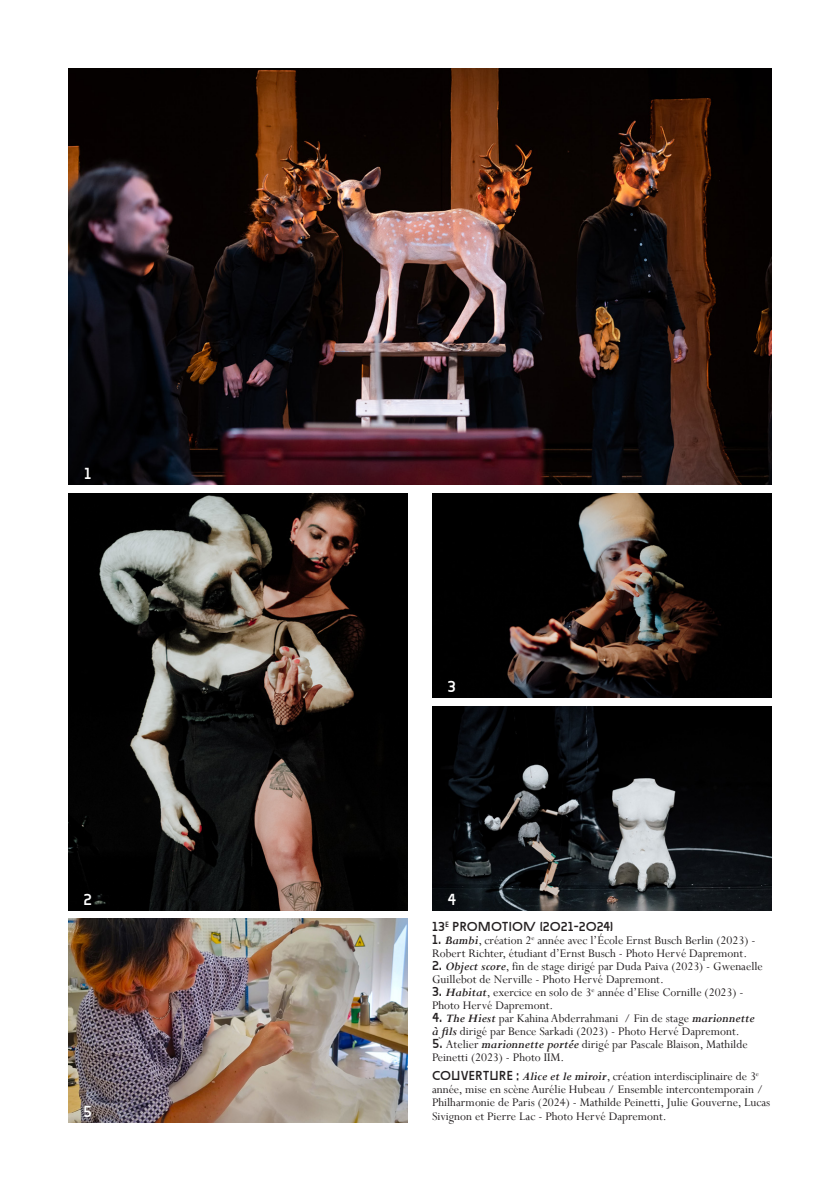
<style>
.page{position:relative;width:840px;height:1191px;background:#fff}
.page>*{position:absolute;margin:0;border:0;box-sizing:border-box;transform-origin:0 0}
.t1{font:16px "Marie";color:#fff}
.t2{font:13px/13px "Perpetua";color:#231f20}
.t3{font:13px "Marie";color:#231f20}
.s1{font-family:"Marie"}
.s2{font-weight:700;font-style:italic}
</style>
<div class="page">
<img style="left:68px;top:918px;width:340px;height:205px">
<img style="left:432px;top:493px;width:339px;height:204px">
<img style="left:68px;top:68px;width:703px;height:417px">
<img style="left:432px;top:706px;width:339px;height:204px">
<img style="left:68px;top:493px;width:340px;height:417px">
<p class="t1" style="left:84px;top:464px;width:9px">1</p>
<p class="t1" style="left:83px;top:890px;width:10px">2</p>
<p class="t1" style="left:83px;top:1102px;width:11px">5</p>
<p class="t1" style="left:447px;top:677px;width:10px">3</p>
<p class="t1" style="left:447px;top:890px;width:10px">4</p>
<p class="t3" style="left:432px;top:918px;width:183px">13<sup>E</sup> PROMOTION (2021-2024)</p>
<p class="t2" style="left:432px;top:933px;width:325px"><span class="s1">1.</span> <span class="s2">Bambi</span>, création 2<sup>e</sup> année avec l’École Ernst Busch Berlin (2023) -<br>Robert Richter, étudiant d’Ernst Busch - Photo Hervé Dapremont.</p>
<p class="t2" style="left:432px;top:959px;width:332px"><span class="s1">2.</span> <span class="s2">Object score</span>, fin de stage dirigé par Duda Paiva (2023) - Gwenaelle<br>Guillebot de Nerville - Photo Hervé Dapremont.</p>
<p class="t2" style="left:432px;top:985px;width:313px"><span class="s1">3.</span> <span class="s2">Habitat</span>, exercice en solo de 3<sup>e</sup> année d’Elise Cornille (2023) -<br>Photo Hervé Dapremont.</p>
<p class="t2" style="left:432px;top:1011px;width:324px"><span class="s1">4.</span> <span class="s2">The Hiest</span> par Kahina Abderrahmani / Fin de stage <span class="s2">marionnette à fils</span> dirigé par Bence Sarkadi (2023) - Photo Hervé Dapremont.</p>
<p class="t2" style="left:432px;top:1037px;width:317px"><span class="s1">5.</span> Atelier <span class="s2">marionnette portée</span> dirigé par Pascale Blaison, Mathilde<br>Peinetti (2023) - Photo IIM.</p>
<p class="t2" style="left:432px;top:1069px;width:339px"><span class="s1">COUVERTURE :</span> <span class="s2">Alice et le miroir</span>, création interdisciplinaire de 3<sup>e </sup>année, mise en scène Aurélie Hubeau / Ensemble intercontemporain / Philharmonie de Paris (2024) - Mathilde Peinetti, Julie Gouverne, Lucas Sivignon et Pierre Lac - Photo Hervé Dapremont.</p>
</div>
